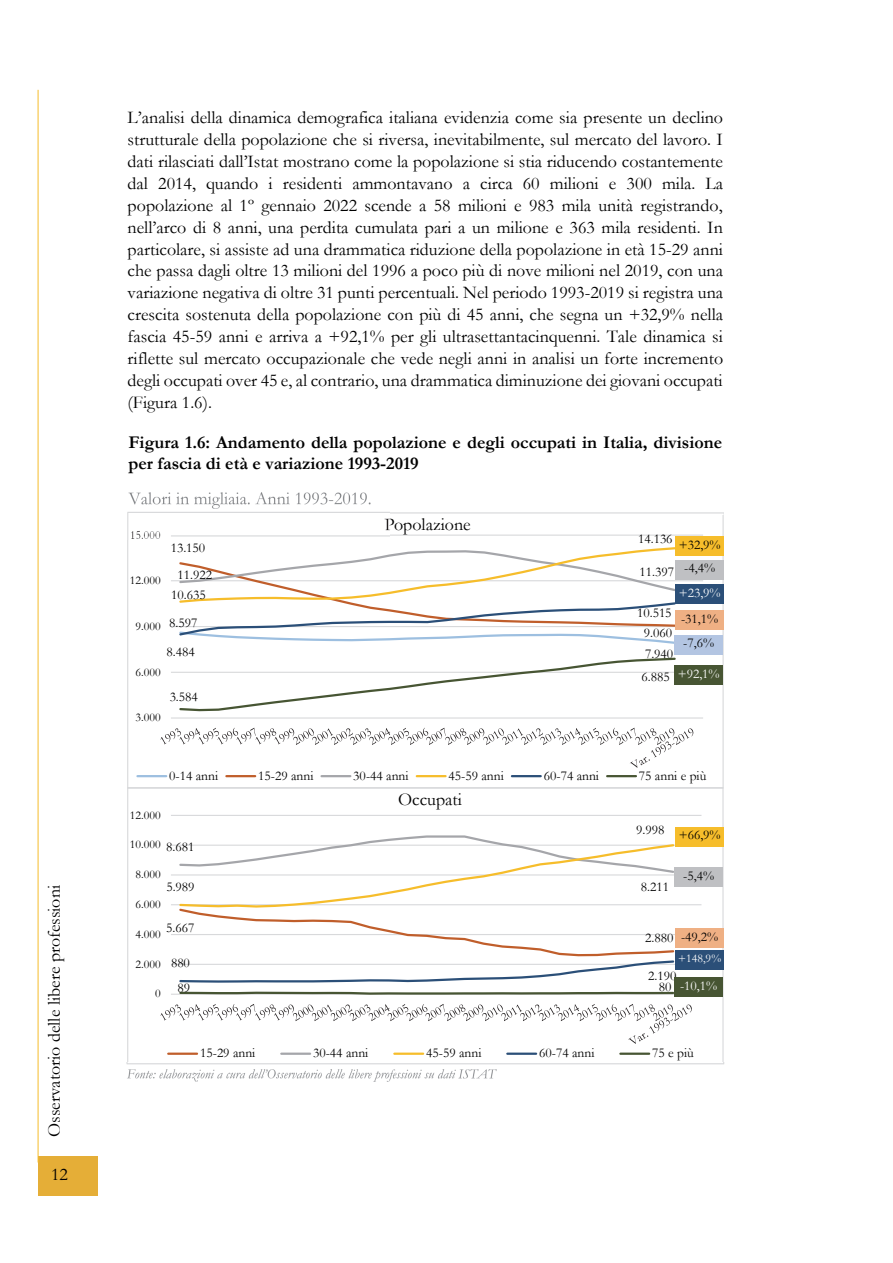
<style>
.page{position:relative;width:893px;height:1263px;background:#fff}
.page>*{position:absolute;margin:0;border:0;box-sizing:border-box;transform-origin:0 0}
.t1{font:18px/21.9px "Garamond";color:#000;text-align:justify}
.t2{font:700 18px/20.2px "Garamond";color:#000}
.t3{font:13.5px/23.5px "Garamond";color:#000;text-align:center}
.t4{font:13.5px "Garamond";color:#fff}
.t5{font:12px "Garamond";letter-spacing:.005em;color:#000}
.t6{font:12px "Garamond";color:#fff}
</style>
<div class="page">
<div style="left:38px;top:1157px;width:60px;height:39px;background:#e5ae37"></div>
<hr style="left:38px;top:90px;width:1px;height:1073px;background:#f6bd2b">
<svg style="left:127px;top:534px;width:597px;height:528px"></svg>
<svg style="left:178px;top:546px;width:499px;height:99px"></svg>
<svg style="left:178px;top:656px;width:499px;height:56px"></svg>
<svg style="left:161px;top:728px;width:532px;height:40px"></svg>
<hr style="left:137px;top:775px;width:29px;height:2px;background:#9dbfe0">
<hr style="left:226px;top:775px;width:29px;height:2px;background:#c05e2b">
<hr style="left:321px;top:775px;width:29px;height:2px;background:#a5a6aa">
<hr style="left:417px;top:775px;width:28px;height:2px;background:#f6bd2b">
<hr style="left:512px;top:775px;width:29px;height:2px;background:#2b4f78">
<hr style="left:607px;top:775px;width:29px;height:2px;background:#475533">
<img style="left:127px;top:492px;width:263px;height:47px">
<img style="left:126px;top:1062px;width:598px;height:20px">
<div style="left:675px;top:536px;width:49px;height:20px;background:#f6bd2b"></div>
<div style="left:675px;top:560px;width:49px;height:19px;background:#bfc0c3"></div>
<div style="left:675px;top:584px;width:49px;height:20px;background:#2b4f78"></div>
<div style="left:676px;top:610px;width:48px;height:19px;background:#efb084"></div>
<img style="left:675px;top:635px;width:48px;height:19px">
<div style="left:675px;top:666px;width:48px;height:19px;background:#475533"></div>
<div style="left:675px;top:827px;width:49px;height:19px;background:#f6bd2b"></div>
<div style="left:675px;top:867px;width:48px;height:19px;background:#bfc0c3"></div>
<div style="left:675px;top:951px;width:49px;height:19px;background:#2b4f78"></div>
<div style="left:676px;top:929px;width:48px;height:19px;background:#efb084"></div>
<div style="left:675px;top:978px;width:48px;height:19px;background:#475533"></div>
<p class="t1" style="left:43px;top:1137px;width:253px;rotate:-90deg">Osservatorio delle libere professioni</p>
<p class="t1" style="left:51px;top:1163px;width:18px">12</p>
<p class="t1" style="left:128px;top:106px;width:597px">L’analisi della dinamica demografica italiana evidenzia come sia presente un declino strutturale della popolazione che si riversa, inevitabilmente, sul mercato del lavoro. I dati rilasciati dall’Istat mostrano come la popolazione si stia riducendo costantemente dal 2014, quando i residenti ammontavano a circa 60 milioni e 300 mila. La popolazione al 1º gennaio 2022 scende a 58 milioni e 983 mila unità registrando, nell’arco di 8 anni, una perdita cumulata pari a un milione e 363 mila residenti. In particolare, si assiste ad una drammatica riduzione della popolazione in età 15-29 anni che passa dagli oltre 13 milioni del 1996 a poco più di nove milioni nel 2019, con una variazione negativa di oltre 31 punti percentuali. Nel periodo 1993-2019 si registra una crescita sostenuta della popolazione con più di 45 anni, che segna un +32,9% nella fascia 45-59 anni e arriva a +92,1% per gli ultrasettantacinquenni. Tale dinamica si riflette sul mercato occupazionale che vede negli anni in analisi un forte incremento degli occupati over 45 e, al contrario, una drammatica diminuzione dei giovani occupati (Figura 1.6).</p>
<p class="t2" style="left:129px;top:433px;width:595px">Figura 1.6: Andamento della popolazione e degli occupati in Italia, divisione per fascia di età e variazione 1993-2019</p>
<p class="t1" style="left:385px;top:512px;width:88px">Popolazione</p>
<p class="t3" style="left:638px;top:526px;width:36px">14.136</p>
<p class="t3" style="left:679px;top:532px;width:43px">+32,9% -4,4%</p>
<p class="t4" style="left:679px;top:583px;width:43px">+23,9%</p>
<p class="t3" style="left:681px;top:605px;width:39px;line-height:24.9px;text-align:left">-31,1% -7,6%</p>
<p class="t4" style="left:678px;top:664px;width:43px">+92,1%</p>
<p class="t3" style="left:171px;top:535px;width:36px">13.150</p>
<p class="t3" style="left:178px;top:563px;width:36px">11.922</p>
<p class="t3" style="left:639px;top:560px;width:36px">11.397</p>
<p class="t3" style="left:171px;top:583px;width:36px">10.635</p>
<p class="t5" style="left:130px;top:572px;width:32px">12.000</p>
<p class="t3" style="left:637px;top:601px;width:36px">10.515</p>
<p class="t3" style="left:169px;top:610px;width:30px">8.597</p>
<p class="t5" style="left:136px;top:618px;width:27px">9.000</p>
<p class="t3" style="left:644px;top:620px;width:30px">9.060</p>
<p class="t3" style="left:167px;top:640px;width:30px">8.484</p>
<p class="t3" style="left:645px;top:641px;width:30px">7.940</p>
<p class="t5" style="left:136px;top:664px;width:27px">6.000</p>
<p class="t3" style="left:641px;top:664px;width:30px">6.885</p>
<p class="t5" style="left:136px;top:709px;width:27px">3.000</p>
<p class="t3" style="left:170px;top:685px;width:30px">3.584</p>
<p class="t5" style="left:130px;top:807px;width:32px">12.000</p>
<p class="t3" style="left:169px;top:763px;width:50px">0-14 anni</p>
<p class="t3" style="left:258px;top:763px;width:57px">15-29 anni</p>
<p class="t3" style="left:353px;top:763px;width:57px">30-44 anni</p>
<p class="t3" style="left:448px;top:763px;width:57px">45-59 anni</p>
<p class="t3" style="left:544px;top:763px;width:57px">60-74 anni</p>
<p class="t3" style="left:639px;top:763px;width:69px">75 anni e più</p>
<p class="t1" style="left:398px;top:788px;width:65px">Occupati</p>
<p class="t3" style="left:636px;top:817px;width:30px">9.998</p>
<p class="t5" style="left:130px;top:837px;width:32px">10.000</p>
<p class="t3" style="left:166px;top:834px;width:30px">8.681</p>
<p class="t3" style="left:166px;top:874px;width:30px">5.989</p>
<p class="t3" style="left:641px;top:874px;width:30px">8.211</p>
<p class="t5" style="left:136px;top:866px;width:27px">8.000</p>
<p class="t5" style="left:136px;top:896px;width:27px">6.000</p>
<p class="t3" style="left:679px;top:823px;width:43px">+66,9%</p>
<p class="t3" style="left:683px;top:863px;width:33px">-5,4%</p>
<p class="t3" style="left:166px;top:916px;width:30px">5.667</p>
<p class="t5" style="left:136px;top:926px;width:27px">4.000</p>
<p class="t3" style="left:681px;top:925px;width:39px">-49,2%</p>
<p class="t4" style="left:680px;top:977px;width:39px">-10,1%</p>
<p class="t3" style="left:645px;top:926px;width:30px">2.880</p>
<p class="t6" style="left:678px;top:950px;width:44px">+148,9%</p>
<p class="t3" style="left:171px;top:951px;width:20px">880</p>
<p class="t5" style="left:136px;top:956px;width:27px">2.000</p>
<p class="t3" style="left:648px;top:964px;width:30px">2.190</p>
<p class="t3" style="left:178px;top:975px;width:14px">89</p>
<p class="t3" style="left:659px;top:974px;width:14px">80</p>
<p class="t5" style="left:155px;top:986px;width:7px">0</p>
<p class="t3" style="left:200px;top:1041px;width:57px">15-29 anni</p>
<p class="t3" style="left:313px;top:1041px;width:57px">30-44 anni</p>
<p class="t3" style="left:426px;top:1041px;width:57px">45-59 anni</p>
<p class="t3" style="left:539px;top:1041px;width:57px">60-74 anni</p>
<p class="t3" style="left:652px;top:1041px;width:43px">75 e più</p>
</div>
